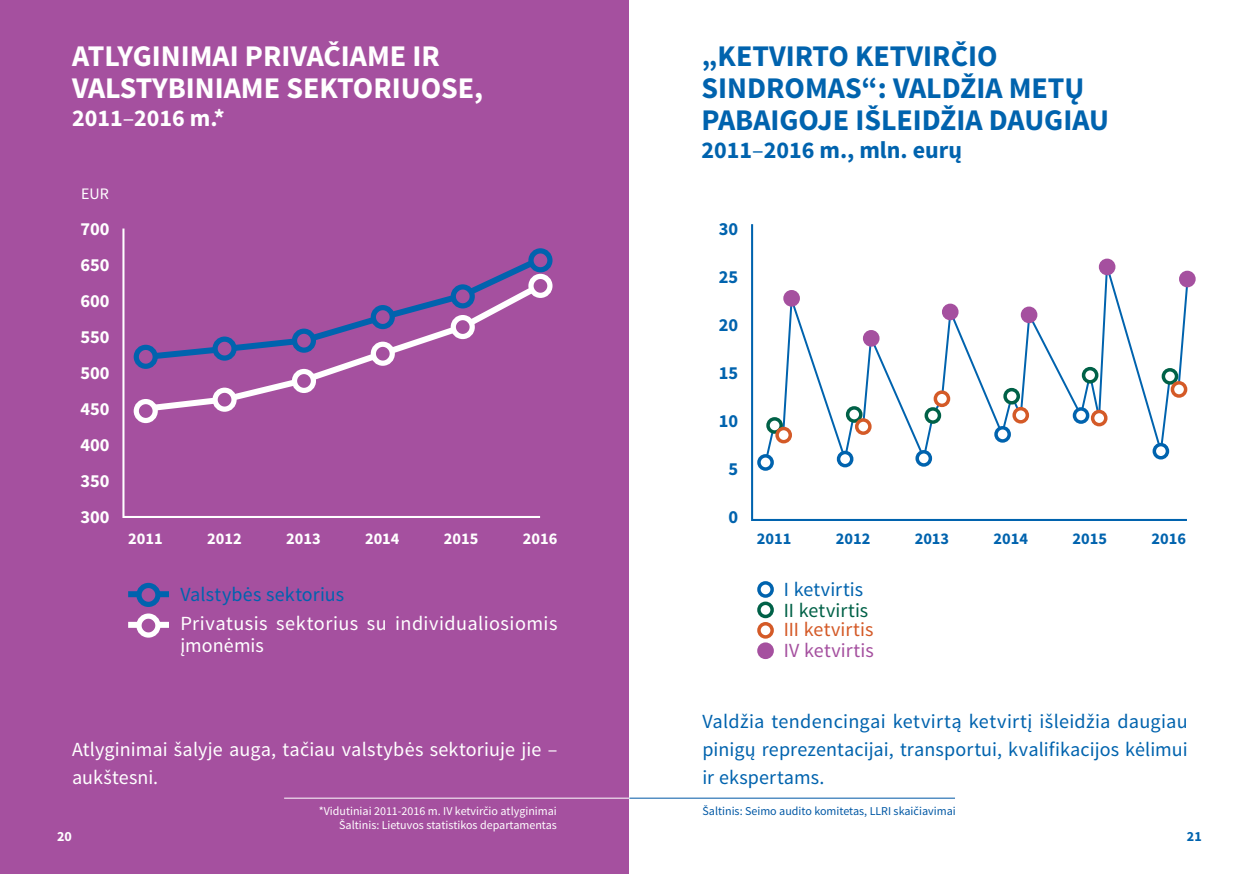
<style>
.page{position:relative;width:1259px;height:874px;background:#fff}
.page>*{position:absolute;margin:0;border:0;box-sizing:border-box;transform-origin:0 0}
.t1{font:700 30px/32px "Source Sans Pro";color:#0063ae}
.t2{font:700 30px/32px "Source Sans Pro";color:#fff}
.t3{font:700 24px "Source Sans Pro";color:#0063ae}
.t4{font:700 24px "Source Sans Pro";color:#fff}
.t5{font:20px/28px "Source Sans Pro";letter-spacing:.005em;color:#0063ae;text-align:justify}
.t6{font:20px/22px "Source Sans Pro";letter-spacing:.015em;color:#fff}
.t7{font:20px "Source Sans Pro";letter-spacing:.005em;color:#d45a27}
.t8{font:20px "Source Sans Pro";letter-spacing:.005em;color:#006147}
.t9{font:20px "Source Sans Pro";letter-spacing:.005em;color:#a5509f}
.t10{font:700 18.4px/36px "Source Sans Pro";color:#fff;text-align:justify}
.t11{font:700 18.4px "Source Sans Pro";color:#0063ae}
.t12{font:700 16.4px "Source Sans Pro";color:#fff}
.t13{font:700 16.4px "Source Sans Pro";color:#0063ae}
.t14{font:16px "Source Sans Pro";color:#fff}
.t15{font:700 14px "Source Sans Pro";color:#fff}
.t16{font:700 14px "Source Sans Pro";color:#0063ae}
.t17{font:12px/14px "Source Sans Pro";color:#fff;text-align:right}
.t18{font:12px "Source Sans Pro";color:#0058a5}
.s1{font-weight:400}
</style>
<div class="page">
<div style="left:0;top:0;width:629px;height:873px;background:#a5509f"></div>
<svg style="left:122px;top:228px;width:419px;height:290px"></svg>
<svg style="left:136px;top:401px;width:19px;height:19px"></svg>
<div style="left:134px;top:399px;width:24px;height:24px;border:5px solid #fff;border-radius:50%"></div>
<div style="left:528px;top:274px;width:24px;height:24px;border:5px solid #fff;border-radius:50%"></div>
<hr style="left:284px;top:797px;width:345px;height:1px;background:#fff">
<svg style="left:139px;top:251px;width:409px;height:164px"></svg>
<svg style="left:136px;top:347px;width:19px;height:19px"></svg>
<div style="left:134px;top:344px;width:24px;height:25px;border:5px solid #0063ae;border-radius:50%"></div>
<svg style="left:215px;top:339px;width:19px;height:19px"></svg>
<div style="left:212px;top:336px;width:25px;height:24px;border:5px solid #0063ae;border-radius:50%"></div>
<div style="left:294px;top:331px;width:19px;height:19px;background:#a5509f;border-radius:50%"></div>
<div style="left:292px;top:328px;width:24px;height:24px;border:5px solid #0063ae;border-radius:50%"></div>
<div style="left:373px;top:307px;width:19px;height:19px;background:#a5509f;border-radius:50%"></div>
<div style="left:371px;top:305px;width:24px;height:24px;border:5px solid #0063ae;border-radius:50%"></div>
<div style="left:453px;top:287px;width:19px;height:19px;background:#a5509f;border-radius:50%"></div>
<div style="left:451px;top:284px;width:24px;height:24px;border:5px solid #0063ae;border-radius:50%"></div>
<div style="left:531px;top:251px;width:19px;height:19px;background:#a5509f;border-radius:50%"></div>
<div style="left:528px;top:248px;width:24px;height:24px;border:5px solid #0063ae;border-radius:50%"></div>
<div style="left:128px;top:591px;width:41px;height:6px;background:#0063ae"></div>
<svg style="left:139px;top:585px;width:19px;height:19px"></svg>
<div style="left:136px;top:582px;width:24px;height:24px;border:5px solid #0063ae;border-radius:50%"></div>
<div style="left:128px;top:621px;width:41px;height:6px;background:#fff"></div>
<svg style="left:139px;top:615px;width:19px;height:19px"></svg>
<div style="left:136px;top:613px;width:24px;height:24px;border:5px solid #fff;border-radius:50%"></div>
<hr style="left:629px;top:797px;width:326px;height:1px;background:#0058a5">
<svg style="left:751px;top:224px;width:438px;height:297px"></svg>
<svg style="left:759px;top:455px;width:13px;height:14px"></svg>
<div style="left:757px;top:454px;width:17px;height:16px;border:3px solid #0063ae;border-radius:50%"></div>
<svg style="left:768px;top:418px;width:13px;height:14px"></svg>
<div style="left:766px;top:417px;width:17px;height:16px;border:3px solid #006147;border-radius:50%"></div>
<svg style="left:777px;top:428px;width:13px;height:13px"></svg>
<div style="left:775px;top:426px;width:17px;height:17px;border:3px solid #d45a27;border-radius:50%"></div>
<div style="left:785px;top:291px;width:13px;height:14px;background:#a5509f;border-radius:50%"></div>
<div style="left:783px;top:290px;width:17px;height:16px;border:3px solid #a5509f;border-radius:50%"></div>
<svg style="left:838px;top:452px;width:13px;height:13px"></svg>
<div style="left:837px;top:450px;width:16px;height:17px;border:3px solid #0063ae;border-radius:50%"></div>
<div style="left:847px;top:407px;width:14px;height:14px;background:#fff;border-radius:50%"></div>
<div style="left:846px;top:406px;width:16px;height:16px;border:3px solid #006147;border-radius:50%"></div>
<div style="left:856px;top:420px;width:14px;height:13px;background:#fff;border-radius:50%"></div>
<div style="left:855px;top:418px;width:16px;height:16px;border:3px solid #d45a27;border-radius:50%"></div>
<div style="left:864px;top:331px;width:14px;height:14px;background:#a5509f;border-radius:50%"></div>
<div style="left:863px;top:330px;width:16px;height:16px;border:3px solid #a5509f;border-radius:50%"></div>
<svg style="left:917px;top:451px;width:13px;height:13px"></svg>
<div style="left:915px;top:450px;width:17px;height:16px;border:3px solid #0063ae;border-radius:50%"></div>
<svg style="left:926px;top:409px;width:13px;height:13px"></svg>
<div style="left:924px;top:407px;width:17px;height:16px;border:3px solid #006147;border-radius:50%"></div>
<svg style="left:935px;top:392px;width:13px;height:13px"></svg>
<div style="left:933px;top:390px;width:17px;height:17px;border:3px solid #d45a27;border-radius:50%"></div>
<div style="left:943px;top:305px;width:14px;height:13px;background:#a5509f;border-radius:50%"></div>
<div style="left:942px;top:303px;width:16px;height:17px;border:3px solid #a5509f;border-radius:50%"></div>
<svg style="left:996px;top:427px;width:13px;height:13px"></svg>
<div style="left:994px;top:426px;width:17px;height:16px;border:3px solid #0063ae;border-radius:50%"></div>
<svg style="left:1005px;top:389px;width:13px;height:13px"></svg>
<div style="left:1003px;top:387px;width:17px;height:17px;border:3px solid #006147;border-radius:50%"></div>
<svg style="left:1014px;top:408px;width:13px;height:13px"></svg>
<div style="left:1012px;top:406px;width:17px;height:17px;border:3px solid #d45a27;border-radius:50%"></div>
<div style="left:1022px;top:308px;width:13px;height:13px;background:#a5509f;border-radius:50%"></div>
<div style="left:1020px;top:306px;width:17px;height:17px;border:3px solid #a5509f;border-radius:50%"></div>
<svg style="left:1074px;top:409px;width:13px;height:13px"></svg>
<div style="left:1072px;top:407px;width:17px;height:16px;border:3px solid #0063ae;border-radius:50%"></div>
<svg style="left:1083px;top:368px;width:13px;height:13px"></svg>
<div style="left:1081px;top:367px;width:17px;height:16px;border:3px solid #006147;border-radius:50%"></div>
<svg style="left:1092px;top:411px;width:13px;height:13px"></svg>
<div style="left:1091px;top:409px;width:16px;height:17px;border:3px solid #d45a27;border-radius:50%"></div>
<div style="left:1100px;top:260px;width:13px;height:13px;background:#a5509f;border-radius:50%"></div>
<div style="left:1098px;top:258px;width:17px;height:17px;border:3px solid #a5509f;border-radius:50%"></div>
<svg style="left:1154px;top:444px;width:13px;height:13px"></svg>
<div style="left:1152px;top:442px;width:17px;height:17px;border:3px solid #0063ae;border-radius:50%"></div>
<svg style="left:1163px;top:369px;width:13px;height:14px"></svg>
<div style="left:1161px;top:368px;width:17px;height:16px;border:3px solid #006147;border-radius:50%"></div>
<svg style="left:1172px;top:382px;width:13px;height:14px"></svg>
<div style="left:1170px;top:381px;width:17px;height:16px;border:3px solid #d45a27;border-radius:50%"></div>
<div style="left:1180px;top:272px;width:14px;height:13px;background:#a5509f;border-radius:50%"></div>
<div style="left:1179px;top:270px;width:16px;height:17px;border:3px solid #a5509f;border-radius:50%"></div>
<svg style="left:759px;top:582px;width:13px;height:13px"></svg>
<div style="left:757px;top:581px;width:17px;height:16px;border:3px solid #0063ae;border-radius:50%"></div>
<svg style="left:759px;top:603px;width:13px;height:13px"></svg>
<div style="left:757px;top:601px;width:17px;height:17px;border:3px solid #006147;border-radius:50%"></div>
<svg style="left:759px;top:623px;width:13px;height:13px"></svg>
<div style="left:757px;top:621px;width:17px;height:17px;border:3px solid #d45a27;border-radius:50%"></div>
<div style="left:759px;top:644px;width:13px;height:13px;background:#a5509f;border-radius:50%"></div>
<div style="left:757px;top:642px;width:17px;height:16px;border:3px solid #a5509f;border-radius:50%"></div>
<h1 class="t2" style="left:72px;top:41px;width:413px">ATLYGINIMAI PRIVAČIAME IR<br>VALSTYBINIAME SEKTORIUOSE,</h1>
<p class="t4" style="left:72px;top:102px;width:154px">2011<span class="s1">–</span>2016 m.*</p>
<p class="t14" style="left:81px;top:183px;width:29px">EUR</p>
<p class="t10" style="left:80px;top:211px;width:31px">700<br>650<br>600<br>550<br>500<br>450<br>400<br>350<br>300</p>
<p class="t12" style="left:128px;top:528px;width:36px">2011</p>
<p class="t12" style="left:207px;top:528px;width:36px">2012</p>
<p class="t12" style="left:286px;top:528px;width:36px">2013</p>
<p class="t12" style="left:365px;top:528px;width:36px">2014</p>
<p class="t12" style="left:444px;top:528px;width:36px">2015</p>
<p class="t12" style="left:523px;top:528px;width:36px">2016</p>
<p class="t5" style="left:180px;top:580px;width:165px">Valstybės sektorius</p>
<p class="t6" style="left:180px;top:612px;width:379px">Privatusis sektorius su individualiosiomis įmonėmis</p>
<p class="t6" style="left:72px;top:735px;width:487px;line-height:28px">Atlyginimai šalyje auga, tačiau valstybės sektoriuje jie – aukštesni.</p>
<h1 class="t1" style="left:701px;top:41px;width:409px">„KETVIRTO KETVIRČIO<br>SINDROMAS“: VALDŽIA METŲ<br>PABAIGOJE IŠLEIDŽIA DAUGIAU</h1>
<p class="t3" style="left:701px;top:134px;width:262px">2011<span class="s1">–</span>2016 m., mln. eurų</p>
<p class="t11" style="left:719px;top:217px;width:21px">30</p>
<p class="t11" style="left:719px;top:265px;width:21px">25</p>
<p class="t11" style="left:719px;top:313px;width:21px">20</p>
<p class="t11" style="left:719px;top:361px;width:21px">15</p>
<p class="t11" style="left:719px;top:408px;width:21px">10</p>
<p class="t11" style="left:728px;top:456px;width:11px">5</p>
<p class="t11" style="left:728px;top:504px;width:11px">0</p>
<p class="t13" style="left:757px;top:528px;width:36px">2011</p>
<p class="t13" style="left:836px;top:528px;width:36px">2012</p>
<p class="t13" style="left:914px;top:528px;width:36px">2013</p>
<p class="t13" style="left:993px;top:528px;width:36px">2014</p>
<p class="t13" style="left:1072px;top:528px;width:36px">2015</p>
<p class="t13" style="left:1151px;top:528px;width:36px">2016</p>
<p class="t5" style="left:783px;top:575px;width:81px">I ketvirtis</p>
<p class="t8" style="left:783px;top:597px;width:86px">II ketvirtis</p>
<p class="t7" style="left:783px;top:617px;width:91px">III ketvirtis</p>
<p class="t9" style="left:783px;top:637px;width:91px">IV ketvirtis</p>
<p class="t5" style="left:702px;top:707px;width:487px">Valdžia tendencingai ketvirtą ketvirtį išleidžia daugiau pinigų reprezentacijai, transportui, kvalifikacijos kėlimui ir ekspertams.</p>
<p class="t18" style="left:702px;top:802px;width:255px">Šaltinis: Seimo audito komitetas, LLRI skaičiavimai</p>
<p class="t17" style="left:319px;top:803px;width:240px">*Vidutiniai 2011-2016 m. IV ketvirčio atlyginimai<br>Šaltinis: Lietuvos statistikos departamentas</p>
<p class="t15" style="left:57px;top:827px;width:16px">20</p>
<p class="t16" style="left:1187px;top:827px;width:16px">21</p>
</div>
